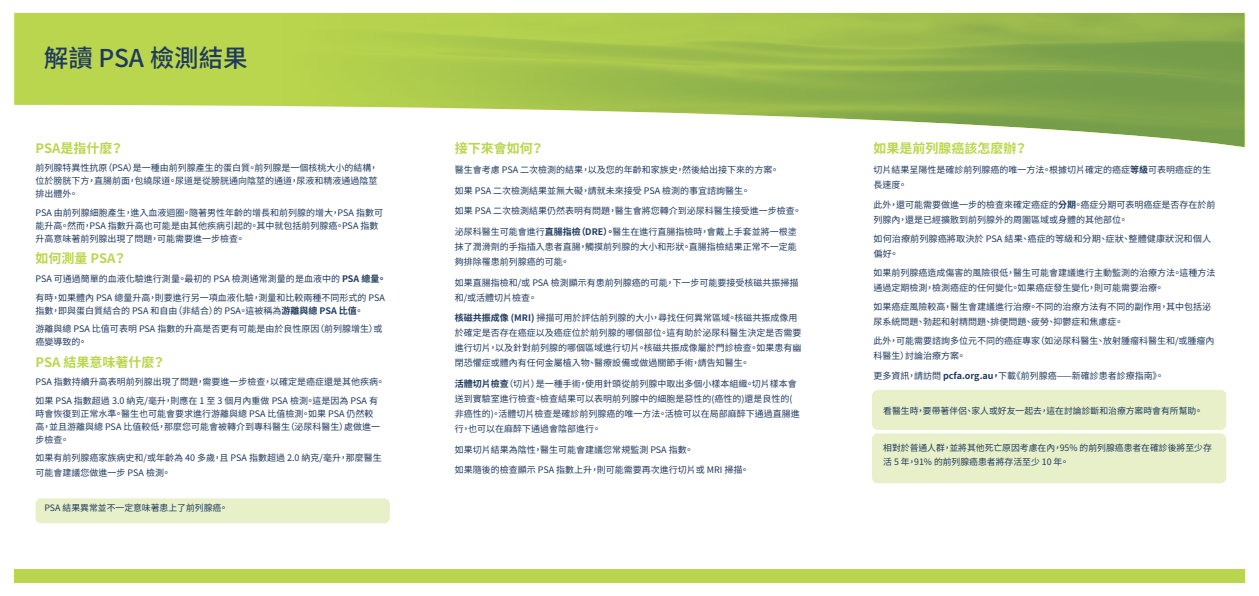
<style>
.page{position:relative;width:1259px;height:596px;background:#fff}
.page>*{position:absolute;margin:0;border:0;box-sizing:border-box;transform-origin:0 0}
.t1{font:500 24.5px "Source Han Sans TW";color:#1f3a5e}
.t2{font:700 13px "Source Han Sans TW";color:#bad64e}
.t3{font:9px/15px "Source Han Sans TW";color:#1f3a5e}
.t4{font:8.8px/14px "Source Han Sans TW";color:#1f3a5e}
.s1{font-weight:700}
</style>
<div class="page">
<div style="left:14px;top:13px;width:252px;height:93px;background:#bad64e"></div>
<img style="left:266px;top:13px;width:978px;height:134px">
<div style="left:14px;top:568px;width:1230px;height:14px;background:#bad64e"></div>
<div style="left:36px;top:498px;width:354px;height:25px;background:#e7f0c9;border-radius:6px"></div>
<div style="left:872px;top:389px;width:354px;height:40px;background:#e7f0c9;border-radius:6px"></div>
<div style="left:872px;top:433px;width:354px;height:50px;background:#e7f0c9;border-radius:6px"></div>
<h1 class="t1" style="left:44px;top:44px;width:205px">解讀 PSA 檢測結果</h1>
<h2 class="t2" style="left:36px;top:140px;width:89px">PSA是指什麼？</h2>
<p class="t3" style="left:36px;top:161px;width:344px;line-height:13px;text-align:justify">前列腺特異性抗原（PSA）是一種由前列腺產生的蛋白質。前列腺是一個核桃大小的結構，位於膀胱下方，直腸前面，包繞尿道。尿道是從膀胱通向陰莖的通道，尿液和精液通過陰莖排出體外。</p>
<p class="t3" style="left:36px;top:206px;width:349px;line-height:13px">PSA 由前列腺細胞產生，進入血液迴圈。隨著男性年齡的增長和前列腺的增大，PSA 指數可能升高。然而，PSA 指數升高也可能是由其他疾病引起的。其中就包括前列腺癌。PSA 指數升高意味著前列腺出現了問題，可能需要進一步檢查。</p>
<h2 class="t2" style="left:36px;top:251px;width:92px">如何測量 PSA？</h2>
<p class="t3" style="left:36px;top:269px;width:352px;line-height:18.6px">PSA 可通過簡單的血液化驗進行測量。最初的 PSA 檢測通常測量的是血液中的 <span class="s1">PSA 總量。</span>有時，如果體內 PSA 總量升高，則要進行另一項血液化驗，測量和比較兩種不同形式的 PSA</p>
<p class="t3" style="left:36px;top:301px;width:348px;line-height:18.6px">指數，即與蛋白質結合的 PSA 和自由（非結合）的 PSA。這被稱為<span class="s1">游離與總 PSA 比值</span>。<br>游離與總 PSA 比值可表明 PSA 指數的升高是否更有可能是由於良性原因（前列腺增生）或</p>
<p class="t3" style="left:36px;top:334px;width:53px">癌變導致的。</p>
<h2 class="t2" style="left:36px;top:354px;width:131px">PSA 結果意味著什麼？</h2>
<p class="t3" style="left:36px;top:372px;width:351px;line-height:18.6px">PSA 指數持續升高表明前列腺出現了問題，需要進一步檢查，以確定是癌症還是其他疾病。如果 PSA 指數超過 3.0 納克/毫升，則應在 1 至 3 個月內重做 PSA 檢測。這是因為 PSA 有</p>
<p class="t3" style="left:36px;top:407px;width:346px;line-height:13px">時會恢復到正常水準。醫生也可能會要求進行游離與總 PSA 比值檢測。如果 PSA 仍然較高，並且游離與總 PSA 比值較低，那麼您可能會被轉介到專科醫生（泌尿科醫生）處做進一步檢查。</p>
<p class="t3" style="left:36px;top:450px;width:348px">如果有前列腺癌家族病史和/或年齡為 40 多歲，且 PSA 指數超過 2.0 納克/毫升，那麼醫生可能會建議您做進一步 PSA 檢測。</p>
<p class="t4" style="left:44px;top:501px;width:185px">PSA 結果異常並不一定意味著患上了前列腺癌。</p>
<h2 class="t2" style="left:455px;top:140px;width:90px">接下來會如何？</h2>
<p class="t3" style="left:455px;top:162px;width:326px">醫生會考慮 PSA 二次檢測的結果，以及您的年齡和家族史，然後給出接下來的方案。</p>
<p class="t3" style="left:455px;top:183px;width:297px">如果 PSA 二次檢測結果並無大礙，請就未來接受 PSA 檢測的事宜諮詢醫生。</p>
<p class="t3" style="left:455px;top:204px;width:348px">如果 PSA 二次檢測結果仍然表明有問題，醫生會將您轉介到泌尿科醫生接受進一步檢查。</p>
<p class="t3" style="left:455px;top:224px;width:344px;text-align:justify">泌尿科醫生可能會進行<span class="s1">直腸指檢（DRE）。</span>醫生在進行直腸指檢時，會戴上手套並將一根塗抹了潤滑劑的手指插入患者直腸，觸摸前列腺的大小和形狀。直腸指檢結果正常不一定能夠排除罹患前列腺癌的可能。</p>
<p class="t3" style="left:455px;top:275px;width:345px">如果直腸指檢和/或 PSA 檢測顯示有患前列腺癌的可能，下一步可能要接受核磁共振掃描和/或活體切片檢查。</p>
<p class="t3" style="left:455px;top:310px;width:348px"><span class="s1">核磁共振成像 (MRI)</span> 掃描可用於評估前列腺的大小，尋找任何異常區域。核磁共振成像用於確定是否存在癌症以及癌症位於前列腺的哪個部位。這有助於泌尿科醫生決定是否需要進行切片，以及針對前列腺的哪個區域進行切片。核磁共振成像屬於門診檢查。如果患有幽閉恐懼症或體內有任何金屬植入物、醫療設備或做過關節手術，請告知醫生。</p>
<p class="t3" style="left:455px;top:376px;width:347px"><span class="s1">活體切片檢查</span>（切片）是一種手術，使用針頭從前列腺中取出多個小樣本組織。切片樣本會送到實驗室進行檢查。檢查結果可以表明前列腺中的細胞是惡性的(癌性的)還是良性的(非癌性的)。活體切片檢查是確診前列腺癌的唯一方法。活檢可以在局部麻醉下通過直腸進行，也可以在麻醉下通過會陰部進行。</p>
<p class="t3" style="left:455px;top:441px;width:240px">如果切片結果為陰性，醫生可能會建議您常規監測 PSA 指數。</p>
<p class="t3" style="left:455px;top:462px;width:296px">如果隨後的檢查顯示 PSA 指數上升，則可能需要再次進行切片或 MRI 掃描。</p>
<h2 class="t2" style="left:873px;top:140px;width:155px">如果是前列腺癌該怎麼辦？</h2>
<p class="t3" style="left:873px;top:162px;width:339px">切片結果呈陽性是確診前列腺癌的唯一方法。根據切片確定的癌症<span class="s1">等級</span>可表明癌症的生長速度。</p>
<p class="t3" style="left:873px;top:197px;width:343px">此外，還可能需要做進一步的檢查來確定癌症的<span class="s1">分期</span>。癌症分期可表明癌症是否存在於前列腺內，還是已經擴散到前列腺外的周圍區域或身體的其他部位。</p>
<p class="t3" style="left:873px;top:231px;width:339px">如何治療前列腺癌將取決於 PSA 結果、癌症的等級和分期、症狀、整體健康狀況和個人偏好。</p>
<p class="t3" style="left:873px;top:265px;width:343px">如果前列腺癌造成傷害的風險很低，醫生可能會建議進行主動監測的治療方法。這種方法通過定期檢測，檢測癌症的任何變化。如果癌症發生變化，則可能需要治療。</p>
<p class="t3" style="left:873px;top:299px;width:339px">如果癌症風險較高，醫生會建議進行治療。不同的治療方法有不同的副作用，其中包括泌尿系統問題、勃起和射精問題、排便問題、疲勞、抑鬱症和焦慮症。</p>
<p class="t3" style="left:873px;top:333px;width:343px">此外，可能需要諮詢多位元不同的癌症專家（如泌尿科醫生、放射腫瘤科醫生和/或腫瘤內科醫生）討論治療方案。</p>
<p class="t3" style="left:873px;top:367px;width:292px">更多資訊，請訪問 <span class="s1">pcfa.org.au，</span>下載《前列腺癌——新確診患者診療指南》。</p>
<p class="t4" style="left:883px;top:404px;width:321px">看醫生時，要帶著伴侶、家人或好友一起去，這在討論診斷和治療方案時會有所幫助。</p>
<p class="t4" style="left:883px;top:441px;width:330px">相對於普通人群，並將其他死亡原因考慮在內，95% 的前列腺癌患者在確診後將至少存活 5 年，91% 的前列腺癌患者將存活至少 10 年。</p>
</div>
